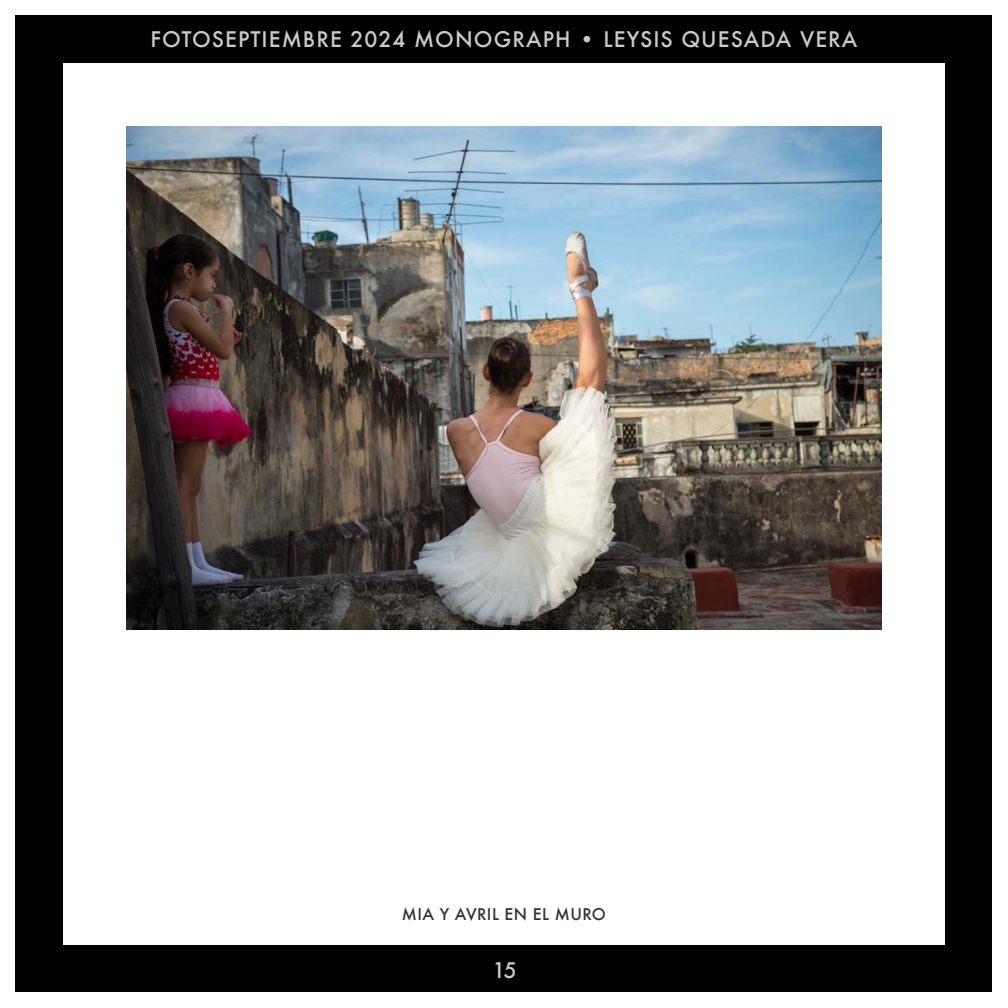
<style>
.page{position:relative;width:1008px;height:1008px;background:#fff}
.page>*{position:absolute;margin:0;border:0;box-sizing:border-box;transform-origin:0 0}
.t1{font:500 21px "Futura";letter-spacing:.05em;color:#cacaca}
.t2{font:500 21px "Futura";color:#cacaca}
.t3{font:500 15.75px "Futura";letter-spacing:.025em;color:#323232}
</style>
<div class="page">
<div style="left:16px;top:16px;width:976px;height:976px;background:#000"></div>
<div style="left:63px;top:63px;width:882px;height:882px;background:#fff"></div>
<img style="left:126px;top:126px;width:756px;height:504px">
<p class="t1" style="left:150px;top:25px;width:709px">FOTOSEPTIEMBRE 2024 MONOGRAPH • LEYSIS QUESADA VERA</p>
<p class="t3" style="left:402px;top:903px;width:206px">MIA Y AVRIL EN EL MURO</p>
<p class="t2" style="left:492px;top:956px;width:26px">15</p>
</div>
